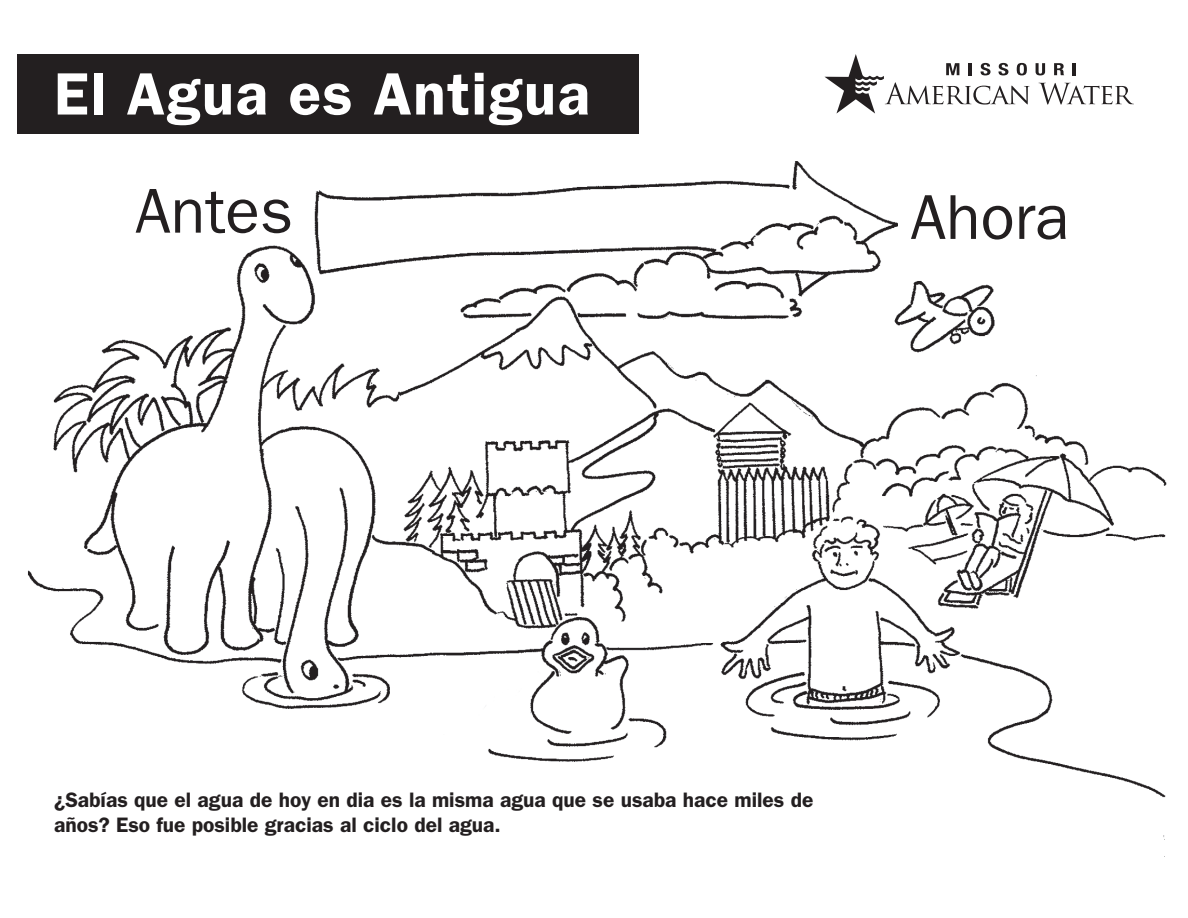
<style>
.page{position:relative;width:1188px;height:918px;background:#fff}
.page>*{position:absolute;margin:0;border:0;box-sizing:border-box;transform-origin:0 0}
.t1{font:63.6px "ITC Franklin Gothic Std";color:#231f20}
.t2{font:600 60px "ITC Franklin Gothic Std";letter-spacing:.025em;color:#fff}
.t3{font:600 21px/25.2px "ITC Franklin Gothic Std";color:#231f20}
</style>
<div class="page">
<img style="left:17px;top:54px;width:1150px;height:803px">
<div style="left:520px;top:673px;width:11px;height:15px;background:#fff;border-radius:50%"></div>
<div style="left:519px;top:672px;width:13px;height:17px;border:2px solid #fff;border-radius:50%"></div>
<div style="left:18px;top:54px;width:621px;height:80px;background:#231f20"></div>
<div style="left:899px;top:189px;width:207px;height:60px;background:#fff"></div>
<div style="left:888px;top:173px;width:22px;height:45px;background:#fff"></div>
<div style="left:888px;top:237px;width:22px;height:38px;background:#fff"></div>
<svg style="left:96px;top:181px;width:207px;height:76px"></svg>
<svg style="left:1039px;top:83px;width:95px;height:22px"></svg>
<svg style="left:825px;top:54px;width:205px;height:60px"></svg>
<svg style="left:1036px;top:63px;width:9px;height:12px"></svg>
<svg style="left:1054px;top:63px;width:10px;height:12px"></svg>
<svg style="left:1073px;top:63px;width:3px;height:12px"></svg>
<h2 class="t2" style="left:54px;top:58px;width:537px">El Agua es Antigua</h2>
<h1 class="t1" style="left:135px;top:175px;width:159px">Antes</h1>
<h1 class="t1" style="left:910px;top:181px;width:161px">Ahora</h1>
<p class="t3" style="left:54px;top:787px;width:761px">¿Sabías que el agua de hoy en dia es la misma agua que se usaba hace miles de años? Eso fue posible gracias al ciclo del agua.</p>
</div>
